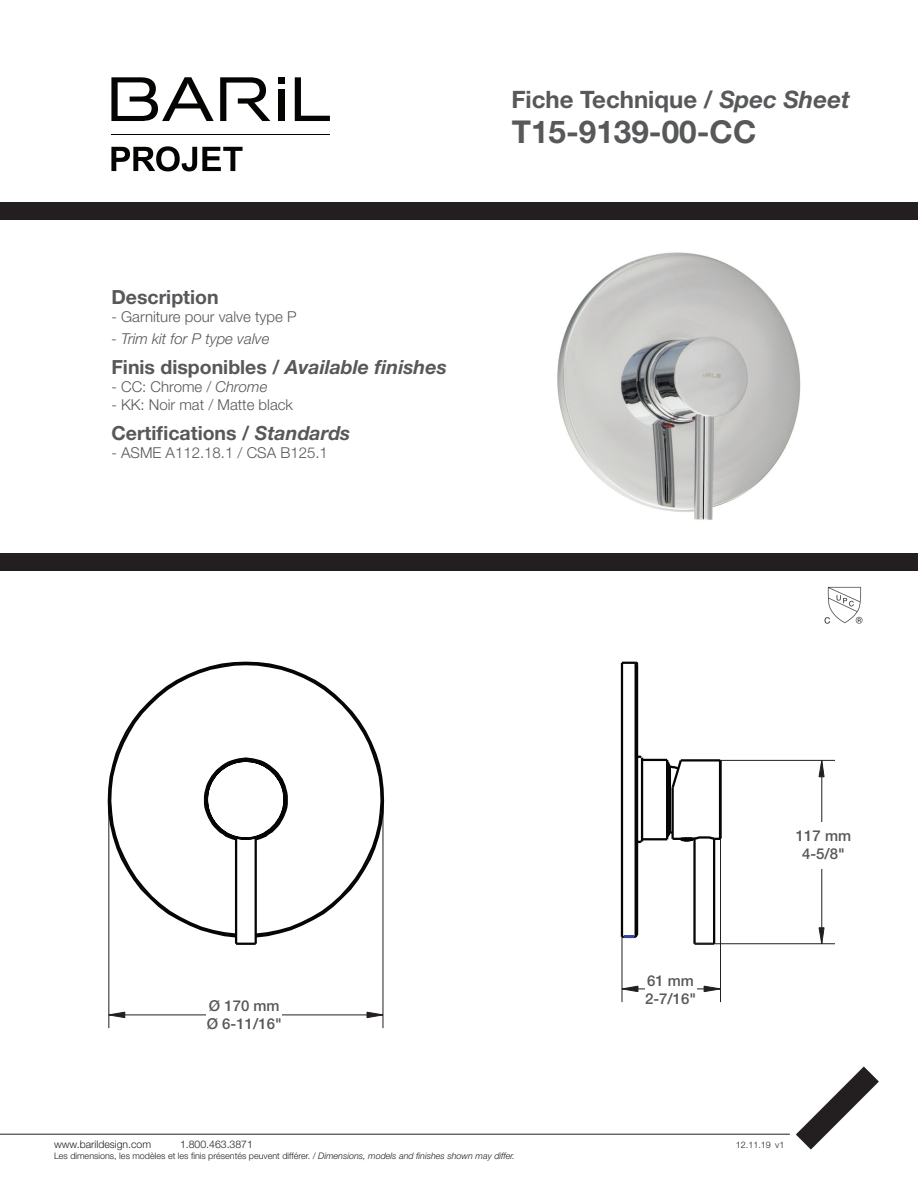
<style>
.page{position:relative;width:918px;height:1188px;background:#fff}
.page>*{position:absolute;margin:0;border:0;box-sizing:border-box;transform-origin:0 0}
.t1{font:700 31.5px "Helvetica Neue LT Std";color:#57585a}
.t2{font:700 24px "Helvetica Neue LT Std";color:#57585a}
.t3{font:700 19.5px "Helvetica Neue LT Std";color:#57585a}
.t4{font:300 15px "Helvetica Neue LT Std";color:#57585a}
.t5{font:500 15px "Helvetica Neue LT Std";color:#57585a}
.t6{font:italic 300 15px "Helvetica Neue LT Std";color:#57585a}
.t7{font:300 10.5px "Helvetica Neue LT Std";color:#231f20}
.t8{font:300 9px "Helvetica Neue LT Std";color:#231f20}
.s1{font-style:italic}
</style>
<div class="page">
<hr style="left:0;top:1134px;width:790px;height:1px;background:#231f20">
<svg style="left:796px;top:1066px;width:83px;height:84px"></svg>
<hr style="left:111px;top:134px;width:219px;height:1px;background:#040503">
<div style="left:278px;top:77px;width:6px;height:7px;background:#040503"></div>
<div style="left:278px;top:90px;width:6px;height:31px;background:#040503"></div>
<svg style="left:295px;top:77px;width:35px;height:44px"></svg>
<svg style="left:220px;top:77px;width:50px;height:44px"></svg>
<svg style="left:111px;top:77px;width:103px;height:44px"></svg>
<svg style="left:111px;top:146px;width:132px;height:25px"></svg>
<div style="left:0;top:202px;width:918px;height:18px;background:#231f20"></div>
<div style="left:0;top:553px;width:918px;height:17px;background:#231f20"></div>
<img style="left:824px;top:586px;width:39px;height:38px">
<img style="left:557px;top:252px;width:244px;height:268px">
<svg style="left:109px;top:1011px;width:17px;height:8px"></svg>
<svg style="left:366px;top:1011px;width:17px;height:8px"></svg>
<svg style="left:818px;top:759px;width:7px;height:19px"></svg>
<svg style="left:818px;top:927px;width:7px;height:18px"></svg>
<svg style="left:703px;top:985px;width:17px;height:8px"></svg>
<svg style="left:621px;top:985px;width:18px;height:8px"></svg>
<hr style="left:622px;top:988px;width:99px;height:1px;background:#231f20">
<hr style="left:714px;top:943px;width:121px;height:1px;background:#231f20">
<hr style="left:622px;top:937px;width:1px;height:65px;background:#231f20">
<hr style="left:720px;top:838px;width:1px;height:164px;background:#231f20">
<hr style="left:720px;top:760px;width:115px;height:1px;background:#231f20">
<hr style="left:821px;top:760px;width:1px;height:184px;background:#231f20">
<hr style="left:109px;top:1014px;width:274px;height:1px;background:#231f20">
<hr style="left:108px;top:800px;width:1px;height:228px;background:#231f20">
<hr style="left:383px;top:800px;width:1px;height:228px;background:#231f20">
<svg style="left:695px;top:943px;width:19px;height:2px"></svg>
<hr style="left:621px;top:663px;width:2px;height:274px;background:#050504">
<hr style="left:635px;top:663px;width:2px;height:274px;background:#050504">
<hr style="left:636px;top:664px;width:2px;height:271px;background:#050504">
<hr style="left:641px;top:758px;width:2px;height:84px;background:#050504">
<hr style="left:666px;top:763px;width:3px;height:74px;background:#050504">
<hr style="left:669px;top:767px;width:2px;height:65px;background:#050504">
<hr style="left:671px;top:788px;width:3px;height:51px;background:#050504">
<hr style="left:693px;top:838px;width:3px;height:106px;background:#050504">
<hr style="left:713px;top:838px;width:2px;height:106px;background:#050504">
<hr style="left:642px;top:838px;width:25px;height:2px;background:#050504">
<hr style="left:719px;top:761px;width:3px;height:77px;background:#050504">
<hr style="left:681px;top:759px;width:39px;height:3px;background:#050504">
<hr style="left:642px;top:759px;width:25px;height:2px;background:#050504">
<hr style="left:236px;top:943px;width:20px;height:2px;background:#050504">
<hr style="left:235px;top:837px;width:2px;height:107px;background:#050504">
<hr style="left:255px;top:837px;width:2px;height:107px;background:#050504">
<svg style="left:634px;top:838px;width:10px;height:6px"></svg>
<svg style="left:634px;top:754px;width:10px;height:6px"></svg>
<svg style="left:622px;top:661px;width:17px;height:5px"></svg>
<svg style="left:665px;top:758px;width:19px;height:33px"></svg>
<svg style="left:718px;top:759px;width:5px;height:4px"></svg>
<svg style="left:108px;top:662px;width:276px;height:275px"></svg>
<svg style="left:203px;top:756px;width:86px;height:86px"></svg>
<svg style="left:665px;top:830px;width:57px;height:13px"></svg>
<svg style="left:622px;top:932px;width:17px;height:8px"></svg>
<div style="left:206px;top:998px;width:76px;height:32px;background:#fff"></div>
<div style="left:645px;top:973px;width:52px;height:33px;background:#fff"></div>
<div style="left:789px;top:822px;width:69px;height:46px;background:#fff"></div>
<h2 class="t2" style="left:511px;top:85px;width:340px">Fiche Technique / <span class="s1">Spec Sheet</span></h2>
<p class="t3" style="left:111px;top:285px;width:109px">Description</p>
<p class="t4" style="left:111px;top:307px;width:187px">- Garniture pour valve type P</p>
<p class="t6" style="left:111px;top:330px;width:160px">- Trim kit for P type valve</p>
<p class="t3" style="left:111px;top:355px;width:337px">Finis disponibles / <span class="s1">Available finishes</span></p>
<p class="t4" style="left:111px;top:378px;width:158px">- CC: Chrome / <span class="s1">Chrome</span></p>
<p class="t4" style="left:111px;top:396px;width:183px">- KK: Noir mat / Matte black</p>
<p class="t3" style="left:111px;top:421px;width:241px">Certifications / <span class="s1">Standards</span></p>
<p class="t4" style="left:111px;top:444px;width:218px">- ASME A112.18.1 / CSA B125.1</p>
<p class="t1" style="left:512px;top:113px;width:246px">T15-9139-00-CC</p>
<p class="t5" style="left:796px;top:827px;width:57px">117 mm</p>
<p class="t5" style="left:802px;top:845px;width:44px">4-5/8"</p>
<p class="t5" style="left:209px;top:996px;width:72px">Ø 170 mm</p>
<p class="t5" style="left:207px;top:1014px;width:77px">Ø 6-11/16"</p>
<p class="t5" style="left:647px;top:972px;width:48px">61 mm</p>
<p class="t5" style="left:645px;top:990px;width:53px">2-7/16"</p>
<p class="t7" style="left:54px;top:1138px;width:99px">www.barildesign.com</p>
<p class="t7" style="left:180px;top:1138px;width:74px">1.800.463.3871</p>
<p class="t8" style="left:736px;top:1139px;width:37px">12.11.19</p>
<p class="t8" style="left:54px;top:1150px;width:463px">Les dimensions, les modèles et les finis présentés peuvent différer. / <span class="s1">Dimensions, models and finishes shown may differ.</span></p>
<p class="t8" style="left:775px;top:1140px;width:11px">v1</p>
</div>
